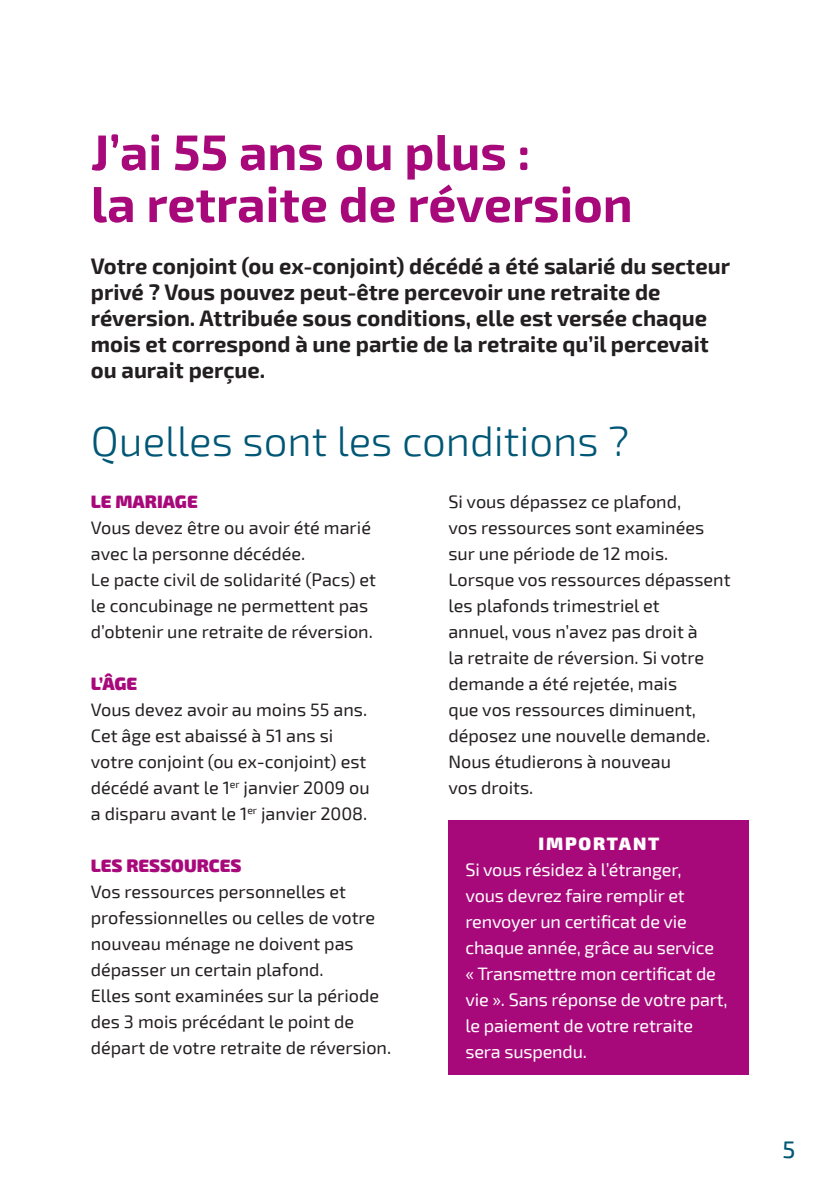
<style>
.page{position:relative;width:840px;height:1191px;background:#fff}
.page>*{position:absolute;margin:0;border:0;box-sizing:border-box;transform-origin:0 0}
.t1{font:700 50px/52px "Exo 2";color:#a8097a}
.t2{font:300 42px "Exo 2";color:#005775}
.t3{font:500 24px "Exo 2";color:#005775}
.t4{font:700 22px/26px "Exo 2";color:#231f20}
.t5{font:18px/26px "Exo 2";color:#231f20}
.t6{font:18px/26px "Exo 2";letter-spacing:-.01em;color:#fff}
.t7{font:900 18px "Exo 2";color:#a8097a}
.t8{font:900 18px "Exo 2";letter-spacing:.1em;color:#fff}
</style>
<div class="page">
<div style="left:448px;top:820px;width:300px;height:255px;background:#a8097a"></div>
<h1 class="t1" style="left:91px;top:128px;width:543px">J’ai 55 ans ou plus :<br>la retraite de réversion</h1>
<p class="t4" style="left:91px;top:254px;width:640px">Votre conjoint (ou ex-conjoint) décédé a été salarié du secteur privé ? Vous pouvez peut-être percevoir une retraite de réversion. Attribuée sous conditions, elle est versée chaque mois et correspond à une partie de la retraite qu’il percevait ou aurait perçue.</p>
<h2 class="t2" style="left:91px;top:417px;width:540px">Quelles sont les conditions ?</h2>
<p class="t7" style="left:91px;top:491px;width:108px">LE MARIAGE</p>
<p class="t5" style="left:91px;top:515px;width:286px">Vous devez être ou avoir été marié avec la personne décédée.<br>Le pacte civil de solidarité (Pacs) et le concubinage ne permettent pas d’obtenir une retraite de réversion.</p>
<p class="t7" style="left:91px;top:673px;width:48px">L’ÂGE</p>
<p class="t5" style="left:91px;top:697px;width:280px">Vous devez avoir au moins 55 ans.<br>Cet âge est abaissé à 51 ans si votre conjoint (ou ex-conjoint) est décédé avant le 1<sup>er</sup> janvier 2009 ou a disparu avant le 1<sup>er</sup> janvier 2008.</p>
<p class="t7" style="left:91px;top:855px;width:152px">LES RESSOURCES</p>
<p class="t5" style="left:91px;top:879px;width:302px">Vos ressources personnelles et professionnelles ou celles de votre nouveau ménage ne doivent pas dépasser un certain plafond.<br>Elles sont examinées sur la période des 3 mois précédant le point de départ de votre retraite de réversion.</p>
<p class="t5" style="left:448px;top:489px;width:283px">Si vous dépassez ce plafond,<br>vos ressources sont examinées sur une période de 12 mois.<br>Lorsque vos ressources dépassent les plafonds trimestriel et<br>annuel, vous n’avez pas droit à<br>la retraite de réversion. Si votre demande a été rejetée, mais<br>que vos ressources diminuent, déposez une nouvelle demande.<br>Nous étudierons à nouveau<br>vos droits.</p>
<p class="t8" style="left:538px;top:832px;width:122px">IMPORTANT</p>
<p class="t6" style="left:465px;top:857px;width:264px">Si vous résidez à l’étranger,<br>vous devrez faire remplir et renvoyer un certificat de vie chaque année, grâce au service<br>« Transmettre mon certificat de vie ». Sans réponse de votre part, le paiement de votre retraite sera suspendu.</p>
<h3 class="t3" style="left:782px;top:1135px;width:14px">5</h3>
</div>
